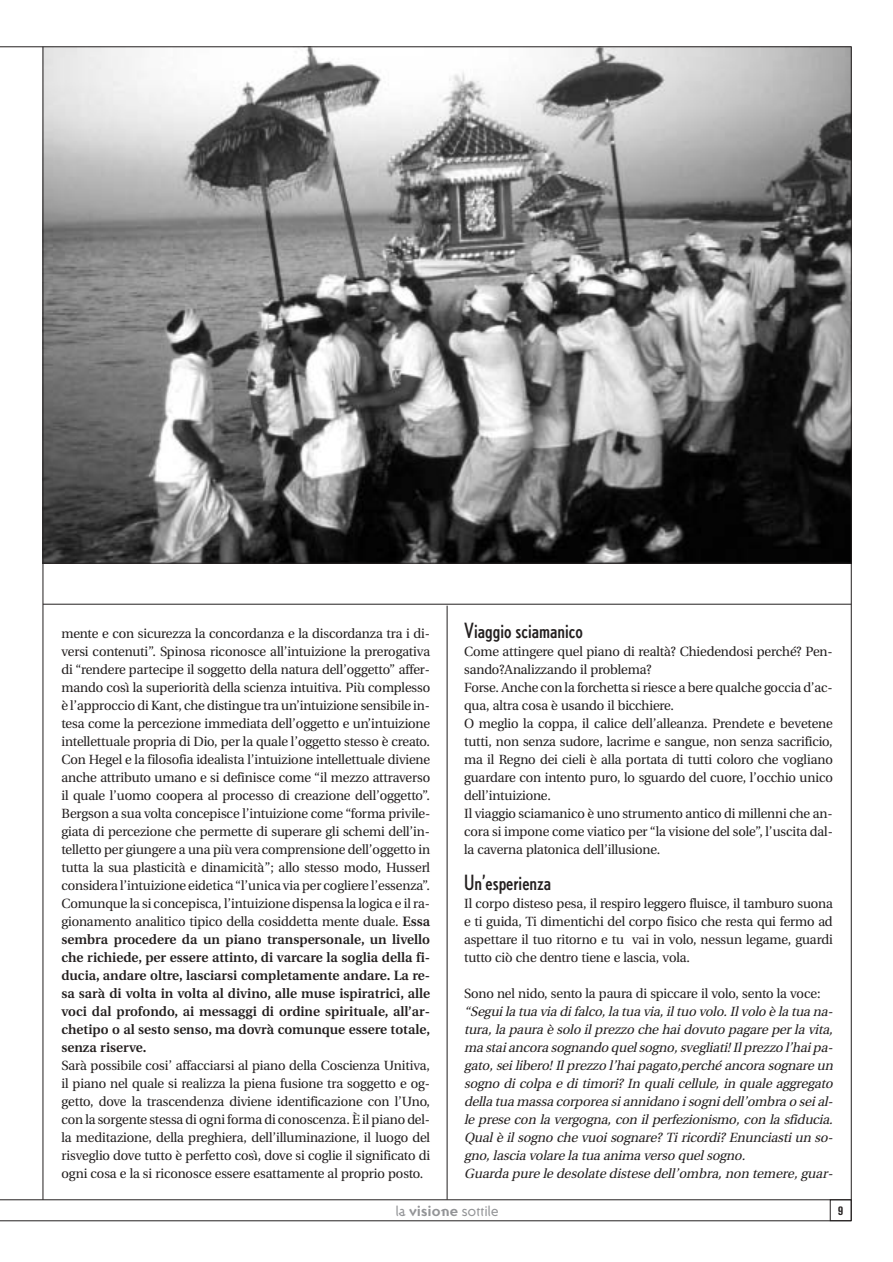
<style>
.page{position:relative;width:893px;height:1262px;background:#fff}
.page>*{position:absolute;margin:0;border:0;box-sizing:border-box;transform-origin:0 0}
.t1{font:condensed 21px "Nobel";color:#231f1f}
.t2{font:17.25px/18px "Utopia Headline";color:#231f1f;text-align:justify}
.t3{font:italic 17.25px/18px "Utopia Headline";color:#231f1f}
.t4{font:15px "Ottomat";letter-spacing:-.02em;color:#939497}
.t5{font:600 13.5px/18px "Utopia";color:#231f1f;text-align:justify}
.t6{font:700 condensed 12.75px "Akzidenz Grotesk BE";color:#231f1f}
.s1{font-weight:700}
.s2{font-family:"Utopia";font-weight:600;font-size:13.5px}
</style>
<div class="page">
<img style="left:44px;top:48px;width:807px;height:515px">
<hr style="left:851px;top:47px;width:1px;height:1173px;background:#231f1f">
<hr style="left:43px;top:47px;width:1px;height:1152px;background:#231f1f">
<hr style="left:447px;top:605px;width:1px;height:594px;background:#231f1f">
<hr style="left:0;top:1220px;width:851px;height:1px;background:#231f1f">
<div style="left:830px;top:1199px;width:21px;height:21px;border:1px solid #231f1f"></div>
<hr style="left:0;top:1199px;width:851px;height:1px;background:#231f1f">
<hr style="left:43px;top:563px;width:808px;height:1px;background:#231f1f">
<hr style="left:43px;top:604px;width:808px;height:1px;background:#231f1f">
<hr style="left:0;top:47px;width:851px;height:1px;background:#231f1f">
<p class="t1" style="left:464px;top:623px;width:120px">Viaggio sciamanico</p>
<p class="t2" style="left:464px;top:641px;width:370px;text-align:left">Come attingere quel piano di realtà? Chiedendosi perché? Pen&shy;sando?Analizzando il problema?<br>Forse. Anche con la forchetta si riesce a bere qualche goccia d’ac&shy;qua, altra cosa è usando il bicchiere.<br>O meglio la coppa, il calice dell’alleanza. Prendete e bevetene tutti, non senza sudore, lacrime e sangue, non senza sacrificio, ma il Regno dei cieli è alla portata di tutti coloro che vogliano guardare con intento puro, lo sguardo del cuore, l’occhio unico dell’intuizione.<br>Il viaggio sciamanico è uno strumento antico di millenni che an&shy;cora si impone come viatico per “la visione del sole”, l’uscita dal&shy;la caverna platonica dell’illusione.</p>
<p class="t1" style="left:464px;top:875px;width:89px">Un’esperienza</p>
<p class="t2" style="left:464px;top:893px;width:370px">Il corpo disteso pesa, il respiro leggero fluisce, il tamburo suona e ti guida, Ti dimentichi del corpo fisico che resta qui fermo ad aspettare il tuo ritorno e tu vai in volo, nessun legame, guardi tutto ciò che dentro tiene e lascia, vola.</p>
<p class="t2" style="left:464px;top:983px;width:358px">Sono nel nido, sento la paura di spiccare il volo, sento la voce:</p>
<p class="t3" style="left:464px;top:1001px;width:373px">“Seguila tua via difalco,la tua via,il tuo volo.Il volo è la tua na&shy;tura,la paura è solo il prezzo che haidovuto pagare perla vita, ma staiancora sognando quel sogno,svegliati!Il prezzo l ’haipa&shy;gato,seilibero!Il prezzo l ’haipagato,perché ancora sognare un sogno di colpa e di timori? In quali cellule, in quale aggregato della tua massa corporea siannidano isognidell ’ombra o seial - le prese con la vergogna, con il perfezionismo, con la sfiducia.<br>Qual è il sogno che vuoi sognare? Ti ricordi? Enunciasti un so&shy;gno,lascia volare la tua anima verso quel sogno.<br>Guarda pure le desolate distese dell ’ombra,non temere,guar-</p>
<p class="t4" style="left:395px;top:1205px;width:105px">la <span class="s1">visione</span> sottile</p>
<p class="t6" style="left:838px;top:1205px;width:7px">9</p>
<p class="t2" style="left:61px;top:623px;width:370px">mente e con sicurezza la concordanza e la discordanza tra i di&shy;versi contenuti”. Spinosa riconosce all’intuizione la prerogativa di “rendere partecipe il soggetto della natura dell’oggetto” affer&shy;mando così la superiorità della scienza intuitiva. Più complesso è l’approccio di Kant, che distingue tra un’intuizione sensibile in&shy;tesa come la percezione immediata dell’oggetto e un’intuizione intellettuale propria di Dio, per la quale l’oggetto stesso è creato.<br>Con Hegel e la filosofia idealista l’intuizione intellettuale diviene anche attributo umano e si definisce come “il mezzo attraverso il quale l’uomo coopera al processo di creazione dell’oggetto”.<br>Bergson a sua volta concepisce l’intuizione come “forma privile&shy;giata di percezione che permette di superare gli schemi dell’in&shy;telletto per giungere a una più vera comprensione dell’oggetto in tutta la sua plasticità e dinamicità”; allo stesso modo, Husserl considera l’intuizione eidetica “l’unica via per cogliere l’essenza”.<br>Comunque la si concepisca, l’intuizione dispensa la logica e il ra&shy;gionamento analitico tipico della cosiddetta mente duale. <span class="s2">Essa</span></p>
<p class="t5" style="left:61px;top:931px;width:370px">sembra procedere da un piano transpersonale, un livello che richiede, per essere attinto, di varcare la soglia della fi&shy;ducia, andare oltre, lasciarsi completamente andare. La re&shy;sa sarà di volta in volta al divino, alle muse ispiratrici, alle voci dal profondo, ai messaggi di ordine spirituale, all’ar&shy;chetipo o al sesto senso, ma dovrà comunque essere totale, senza riserve.</p>
<p class="t2" style="left:61px;top:1055px;width:370px">Sarà possibile cosi’ affacciarsi al piano della Coscienza Unitiva, il piano nel quale si realizza la piena fusione tra soggetto e og&shy;getto, dove la trascendenza diviene identificazione con l’Uno, con la sorgente stessa di ogni forma di conoscenza. È il piano del&shy;la meditazione, della preghiera, dell’illuminazione, il luogo del risveglio dove tutto è perfetto così, dove si coglie il significato di ogni cosa e la si riconosce essere esattamente al proprio posto.</p>
</div>
